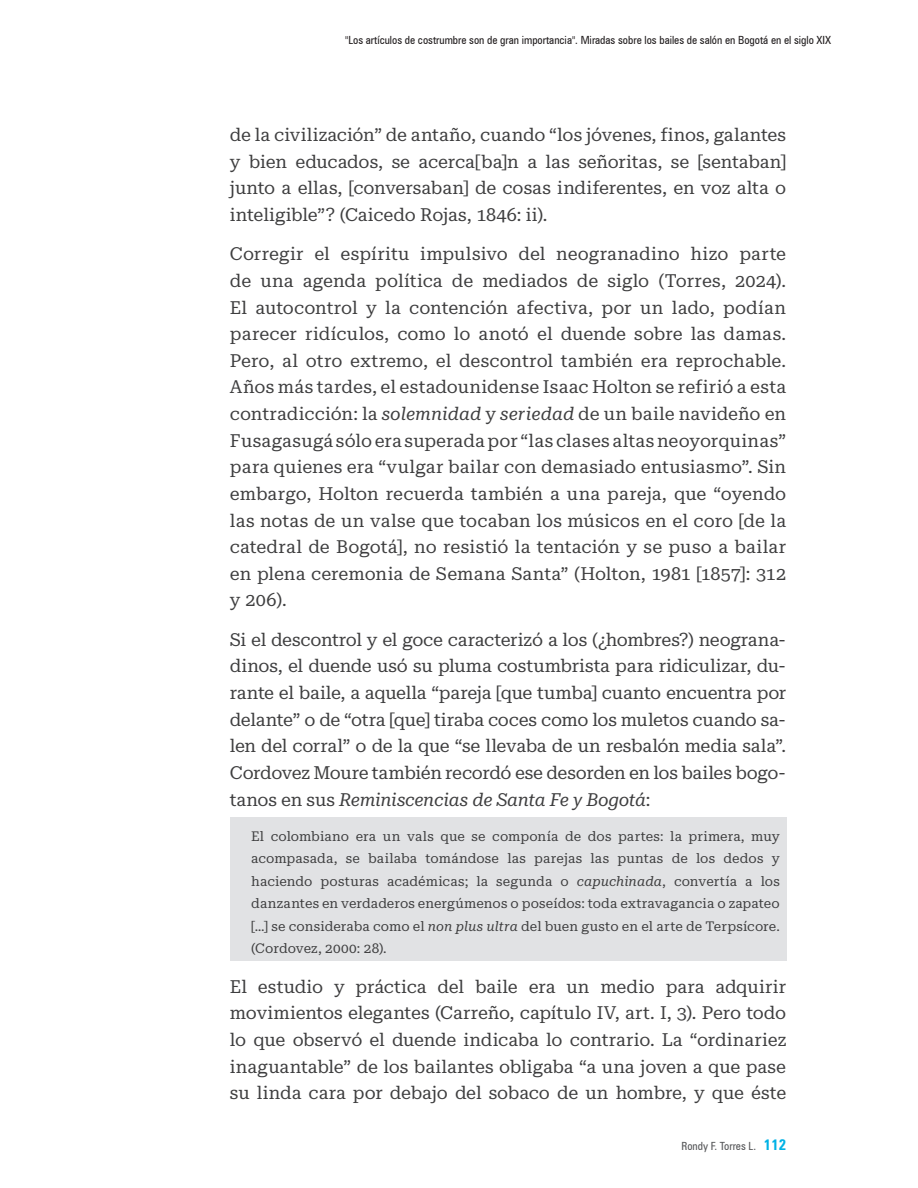
<style>
.page{position:relative;width:918px;height:1188px;background:#fff}
.page>*{position:absolute;margin:0;border:0;box-sizing:border-box;transform-origin:0 0}
.Corrido{font:18px/26.5px "Roboto Serif 20 pt";letter-spacing:-.01em;color:#3e3e3f;text-align:justify}
.t1{font:700 15px "Zurich Cn BT";color:#00b2e5}
.Cita{font:13.5px/22.5px "Roboto Serif 20 pt";letter-spacing:.005em;color:#3e3e3f;text-align:justify}
.t2{font:condensed 11.25px "Zurich BT";color:#231f20}
.t3{font:condensed 11.25px "Zurich BT";color:#57585a}
.s1{font-style:italic}
</style>
<div class="page">
<div style="left:230px;top:818px;width:556px;height:143px;background:#e1e2e4"></div>
<p class="t2" style="left:345px;top:33px;width:488px">"Los artículos de costrumbre son de gran importancia". Miradas sobre los bailes de salón en Bogotá en el siglo XIX</p>
<p class="Corrido" style="left:230px;top:120px;width:558px">de la civilización” de antaño, cuando “los jóvenes, finos, galantes y bien educados, se acerca[ba]n a las señoritas, se [sentaban] junto a ellas, [conversaban] de cosas indiferentes, en voz alta o inteligible”? (Caicedo Rojas, 1846: ii).</p>
<p class="Corrido" style="left:230px;top:239px;width:558px">Corregir el espíritu impulsivo del neogranadino hizo parte de una agenda política de mediados de siglo (Torres, 2024).<br>El autocontrol y la contención afectiva, por un lado, podían parecer ridículos, como lo anotó el duende sobre las damas.<br>Pero, al otro extremo, el descontrol también era reprochable.<br>Años más tardes, el estadounidense Isaac Holton se refirió a esta contradicción: la <span class="s1">solemnidad</span> y <span class="s1">seriedad</span> de un baile navideño en Fusagasugá sólo era superada por “las clases altas neoyorquinas” para quienes era “vulgar bailar con demasiado entusiasmo”. Sin embargo, Holton recuerda también a una pareja, que “oyendo las notas de un valse que tocaban los músicos en el coro [de la catedral de Bogotá], no resistió la tentación y se puso a bailar en plena ceremonia de Semana Santa” (Holton, 1981 [1857]: 312 y 206).</p>
<p class="Corrido" style="left:230px;top:625px;width:558px">Si el descontrol y el goce caracterizó a los (¿hombres?) neograna&shy;dinos, el duende usó su pluma costumbrista para ridiculizar, du&shy;rante el baile, a aquella “pareja [que tumba] cuanto encuentra por delante” o de “otra [que] tiraba coces como los muletos cuando sa&shy;len del corral” o de la que “se llevaba de un resbalón media sala”.<br>Cordovez Moure también recordó ese desorden en los bailes bogo&shy;tanos en sus <span class="s1">Reminiscencias de Santa Fe y Bogotá</span>:</p>
<p class="Cita" style="left:251px;top:824px;width:530px">El colombiano era un vals que se componía de dos partes: la primera, muy acompasada, se bailaba tomándose las parejas las puntas de los dedos y haciendo posturas académicas; la segunda o <span class="s1">capuchinada</span>, convertía a los danzantes en verdaderos energúmenos o poseídos: toda extravagancia o zapateo […] se consideraba como el <span class="s1">non plus ultra</span> del buen gusto en el arte de Terpsícore. (Cordovez, 2000: 28).</p>
<p class="Corrido" style="left:230px;top:972px;width:558px">El estudio y práctica del baile era un medio para adquirir movimientos elegantes (Carreño, capítulo IV, art. I, 3). Pero todo lo que observó el duende indicaba lo contrario. La “ordinariez inaguantable” de los bailantes obligaba “a una joven a que pase su linda cara por debajo del sobaco de un hombre, y que éste</p>
<p class="t3" style="left:682px;top:1139px;width:76px">Rondy F. Torres L.</p>
<p class="t1" style="left:764px;top:1135px;width:24px">112</p>
</div>
